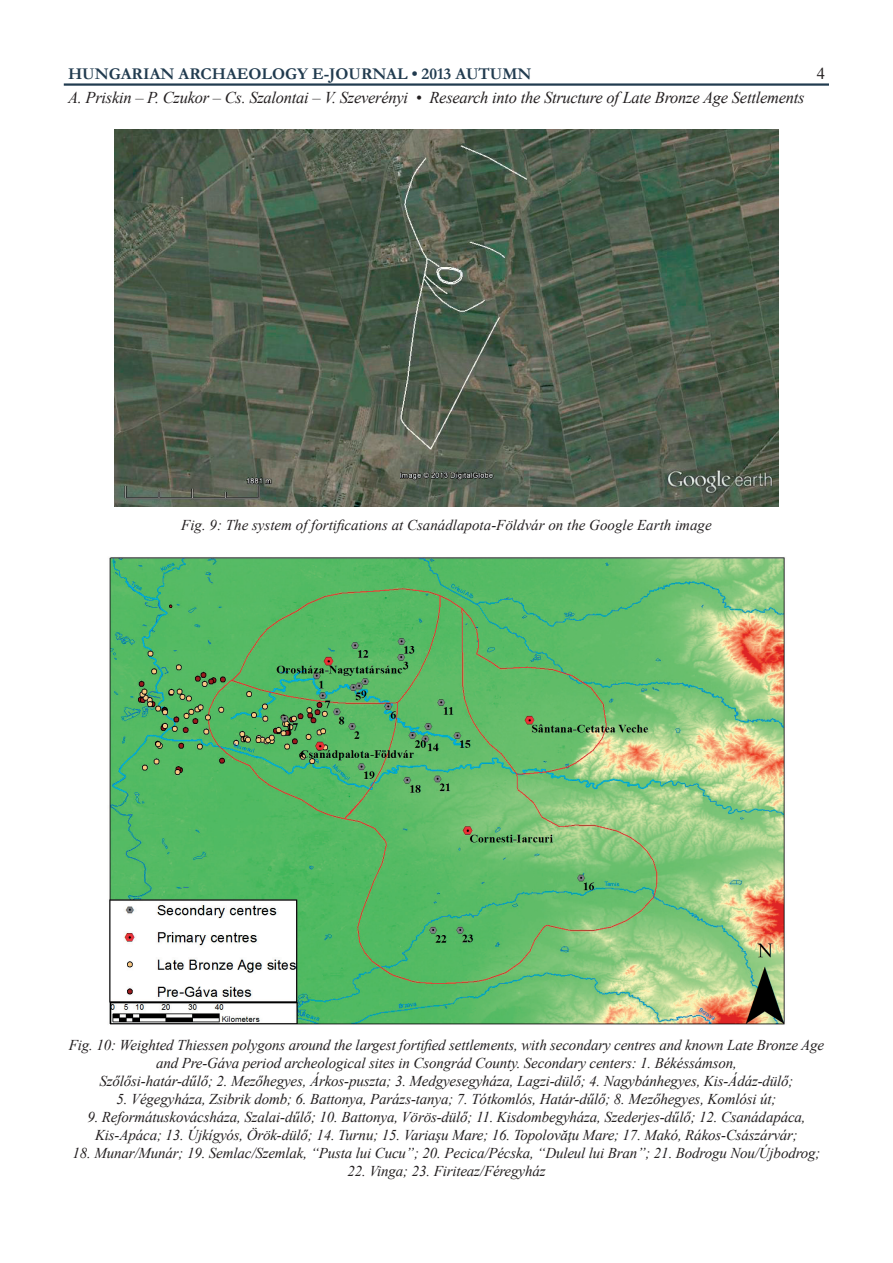
<style>
.page{position:relative;width:893px;height:1263px;background:#fff}
.page>*{position:absolute;margin:0;border:0;box-sizing:border-box;transform-origin:0 0}
.t1{font:italic 16.5px "Times New Roman";letter-spacing:-.015em;color:#231f20}
.t2{font:700 16.5px "Garamond";color:#213b4f}
.t3{font:16.5px "Times New Roman";color:#231f20}
.t4{font:italic 15px/18px "Times New Roman";letter-spacing:-.01em;color:#231f20;text-align:center}
</style>
<div class="page">
<hr style="left:64px;top:83px;width:765px;height:3px;background:#213b4f">
<img style="left:114px;top:129px;width:665px;height:377px">
<img style="left:109px;top:557px;width:676px;height:468px">
<p class="t2" style="left:68px;top:62px;width:465px">HUNGARIAN ARCHAEOLOGY E-JOURNAL • 2013 AUTUMN</p>
<p class="t3" style="left:817px;top:62px;width:10px">4</p>
<p class="t1" style="left:68px;top:87px;width:738px">A. Priskin – P. Czukor – Cs. Szalontai – V. Szeverényi • Research into the Structure of Late Bronze Age Settlements</p>
<p class="t4" style="left:181px;top:515px;width:532px">Fig. 9: The system of fortifications at Csanádlapota-Földvár on the Google Earth image</p>
<p class="t4" style="left:69px;top:1036px;width:757px">Fig. 10: Weighted Thiessen polygons around the largest fortified settlements, with secondary centres and known Late Bronze Age and Pre-Gáva period archeological sites in Csongrád County. Secondary centers: 1. Békéssámson,<br>Szőlősi-határ-dűlő; 2. Mezőhegyes, Árkos-puszta; 3. Medgyesegyháza, Lagzi-dülő; 4. Nagybánhegyes, Kis-Ádáz-dülő;</p>
<p class="t4" style="left:117px;top:1090px;width:661px">5. Végegyháza, Zsibrik domb; 6. Battonya, Parázs-tanya; 7. Tótkomlós, Határ-dűlő; 8. Mezőhegyes, Komlósi út;</p>
<p class="t4" style="left:87px;top:1108px;width:720px">9. Reformátuskovácsháza, Szalai-dűlő; 10. Battonya, Vörös-dülő; 11. Kisdombegyháza, Szederjes-dűlő; 12. Csanádapáca,<br>Kis-Apáca; 13. Újkígyós, Örök-dülő; 14. Turnu; 15. Variaşu Mare; 16. Topolovăţu Mare; 17. Makó, Rákos-Császárvár;</p>
<p class="t4" style="left:72px;top:1144px;width:749px">18. Munar/Munár; 19. Semlac/Szemlak, “Pusta lui Cucu”; 20. Pecica/Pécska, “Duleul lui Bran”; 21. Bodrogu Nou/Újbodrog;</p>
<p class="t4" style="left:347px;top:1162px;width:200px">22. Vinga; 23. Firiteaz/Féregyház</p>
</div>
